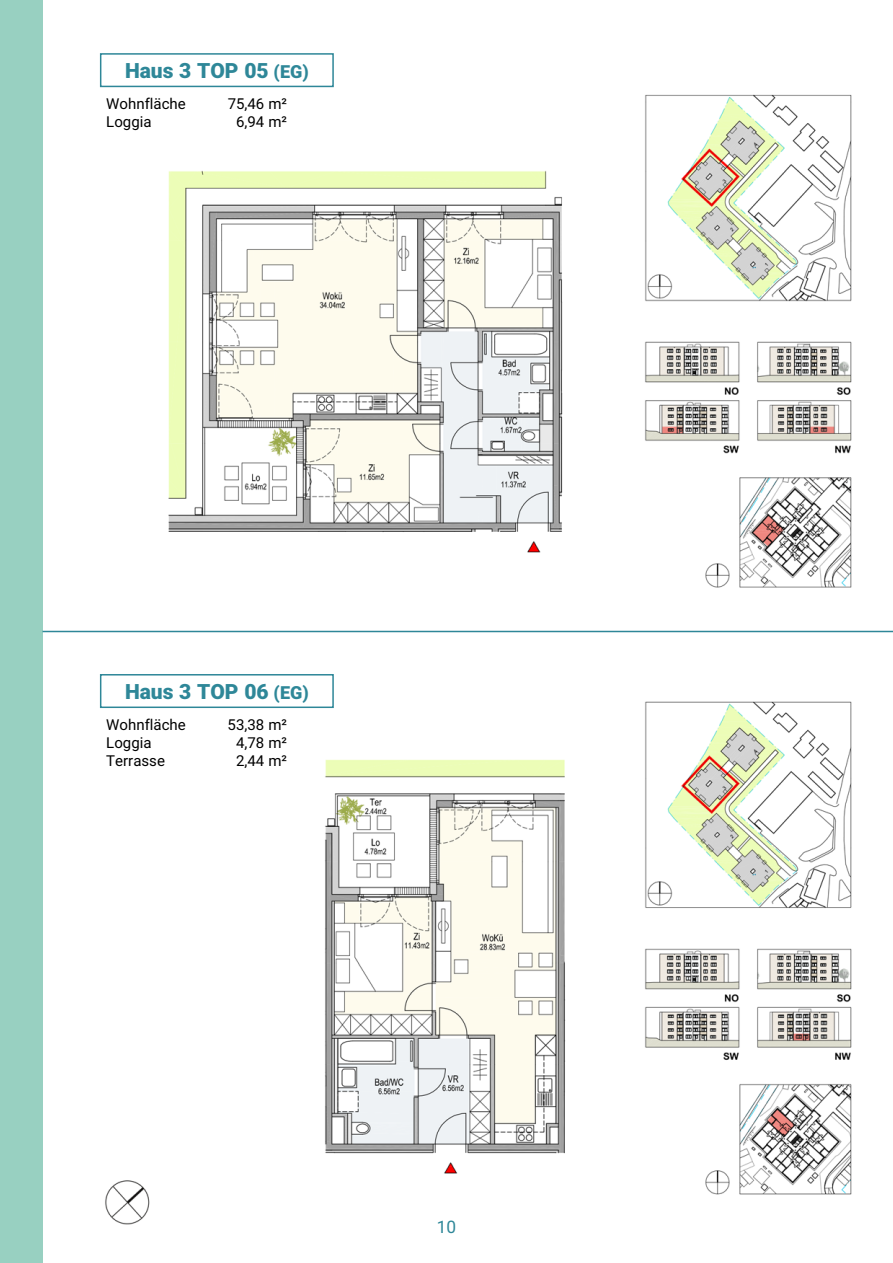
<style>
.page{position:relative;width:893px;height:1263px;background:#fff}
.page>*{position:absolute;margin:0;border:0;box-sizing:border-box;transform-origin:0 0}
.t1{font:900 21px "Roboto";color:#2e8798}
.t2{font:17.25px "Roboto";color:#2e8798}
.t3{font:15px "Roboto";color:#000}
.s1{font-size:18px}
</style>
<div class="page">
<img style="left:43px;top:53px;width:850px;height:1172px">
<div style="left:0;top:0;width:43px;height:1263px;background:#98d0c1"></div>
<hr style="left:43px;top:631px;width:850px;height:1px;background:#2e8798">
<div style="left:100px;top:53px;width:234px;height:34px;border:2px solid #2e8798"></div>
<div style="left:100px;top:674px;width:234px;height:34px;border:2px solid #2e8798"></div>
<h1 class="t1" style="left:125px;top:56px;width:185px">Haus 3 TOP 05 <span class="s1">(EG)</span></h1>
<p class="t3" style="left:106px;top:93px;width:81px">Wohnfläche</p>
<p class="t3" style="left:228px;top:93px;width:61px">75,46 m²</p>
<p class="t3" style="left:106px;top:111px;width:47px">Loggia</p>
<p class="t3" style="left:236px;top:111px;width:52px">6,94 m²</p>
<h1 class="t1" style="left:125px;top:677px;width:185px">Haus 3 TOP 06 <span class="s1">(EG)</span></h1>
<p class="t3" style="left:106px;top:714px;width:81px">Wohnfläche</p>
<p class="t3" style="left:228px;top:714px;width:61px">53,38 m²</p>
<p class="t3" style="left:106px;top:732px;width:47px">Loggia</p>
<p class="t3" style="left:236px;top:732px;width:52px">4,78 m²</p>
<p class="t3" style="left:106px;top:750px;width:60px">Terrasse</p>
<p class="t3" style="left:236px;top:750px;width:52px">2,44 m²</p>
<p class="t2" style="left:437px;top:1215px;width:21px">10</p>
</div>
